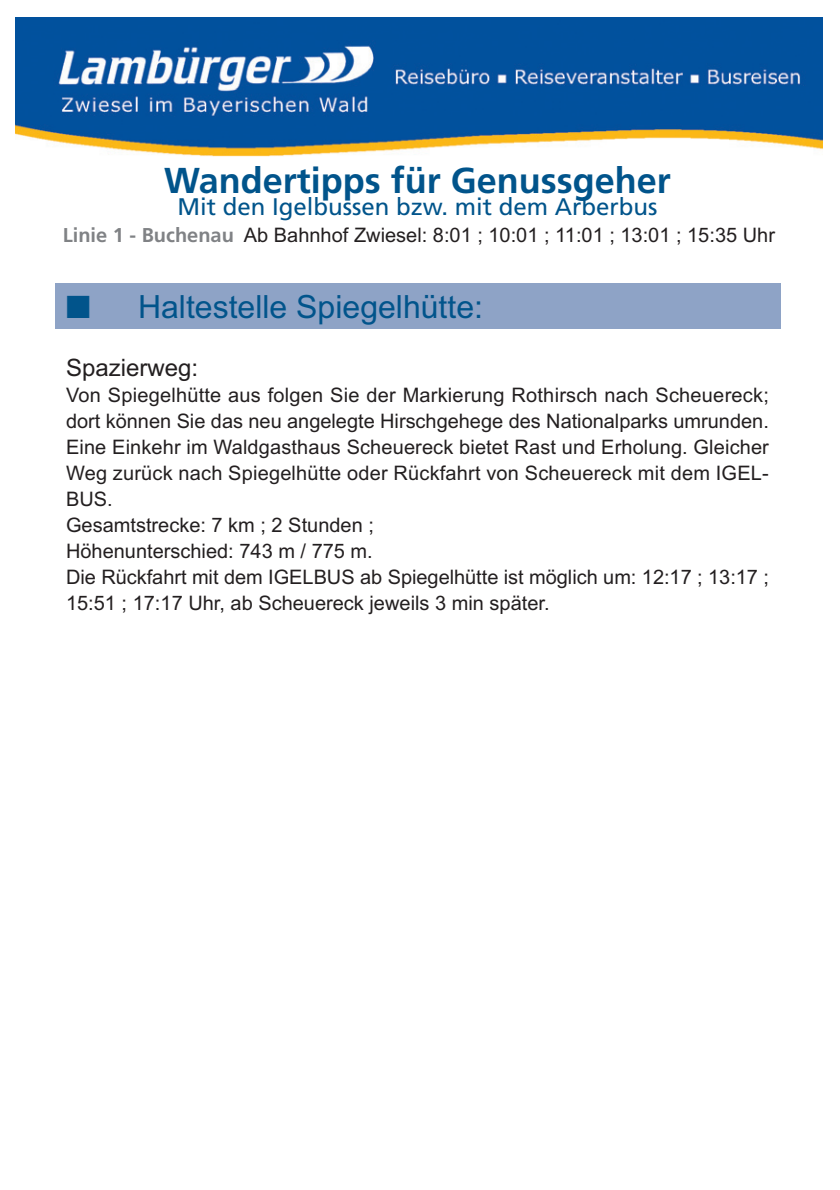
<style>
.page{position:relative;width:840px;height:1190px;background:#fff}
.page>*{position:absolute;margin:0;border:0;box-sizing:border-box;transform-origin:0 0}
.t1{font:700 36px "Frutiger";color:#01548b}
.t2{font:32px "Arial MS";color:#01548b}
.t3{font:24px "Frutiger";color:#01548b}
.t4{font:24px "Arial MS";color:#231f20}
.t5{font:20px/26px "Arial MS";color:#231f20}
.s1{font-family:"Frutiger";font-weight:700;color:#808285}
</style>
<div class="page">
<div style="left:55px;top:283px;width:725px;height:46px;background:#8ea3c6"></div>
<img style="left:15px;top:17px;width:808px;height:139px">
<h1 class="t1" style="left:164px;top:166px;width:508px">Wandertipps für Genussgeher</h1>
<p class="t3" style="left:178px;top:197px;width:482px">Mit den Igelbussen bzw. mit dem Arberbus</p>
<p class="t5" style="left:63px;top:224px;width:714px"><span class="s1">Linie 1 - Buchenau</span> Ab Bahnhof Zwiesel: 8:01 ; 10:01 ; 11:01 ; 13:01 ; 15:35 Uhr</p>
<h2 class="t2" style="left:66px;top:295px;width:419px">■ Haltestelle Spiegelhütte:</h2>
<p class="t4" style="left:66px;top:359px;width:134px">Spazierweg:</p>
<p class="t5" style="left:66px;top:384px;width:705px">Von Spiegelhütte aus folgen Sie der Markierung Rothirsch nach Scheuereck; dort können Sie das neu angelegte Hirschgehege des Nationalparks umrunden.<br>Eine Einkehr im Waldgasthaus Scheuereck bietet Rast und Erholung. Gleicher Weg zurück nach Spiegelhütte oder Rückfahrt von Scheuereck mit dem IGEL-BUS.<br>Gesamtstrecke: 7 km ; 2 Stunden ;<br>Höhenunterschied: 743 m / 775 m.<br>Die Rückfahrt mit dem IGELBUS ab Spiegelhütte ist möglich um: 12:17 ; 13:17 ; 15:51 ; 17:17 Uhr, ab Scheuereck jeweils 3 min später.</p>
</div>
